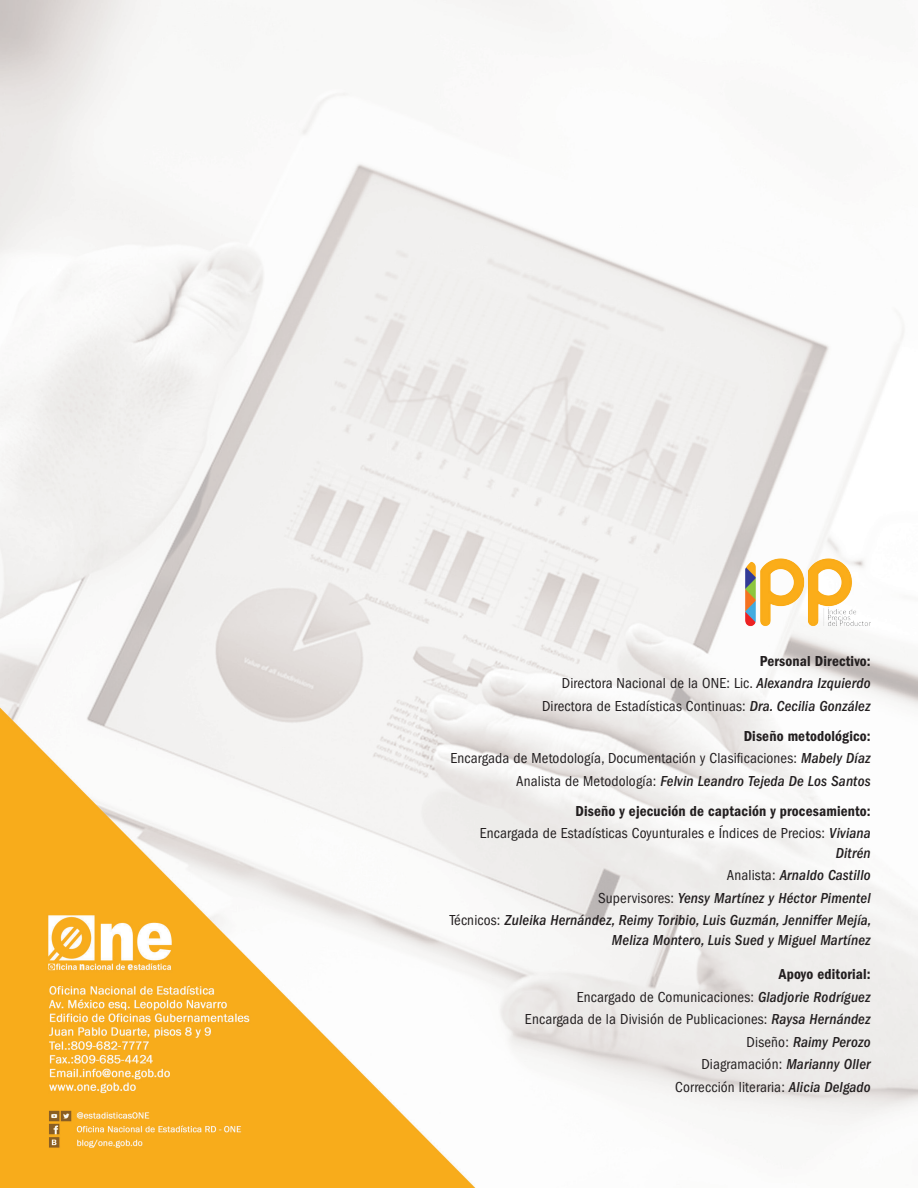
<style>
.page{position:relative;width:918px;height:1188px;background:#fff}
.page>*{position:absolute;margin:0;border:0;box-sizing:border-box;transform-origin:0 0}
.creditos{font:condensed 15px/19.5px "ITC Franklin Gothic Std";letter-spacing:.01em;color:#231f20;text-align:right}
.creditos-2{font:italic 500 condensed 15px/19.5px "ITC Franklin Gothic Std";letter-spacing:.01em;color:#231f20;text-align:right}
.creditos-3{font:15px "ITC Franklin Gothic Std Dm Cd";letter-spacing:.01em;color:#231f20}
.s1{font-weight:500;font-style:italic}
.s2{font-weight:400;font-style:normal}
</style>
<div class="page">
<img style="left:0;top:0;width:918px;height:1188px">
<img style="left:746px;top:556px;width:125px;height:77px">
<p class="creditos-3" style="left:760px;top:652px;width:112px">Personal Directivo:</p>
<p class="creditos" style="left:562px;top:674px;width:310px">Directora Nacional de la ONE: Lic. <span class="s1">Alexandra Izquierdo</span></p>
<p class="creditos" style="left:542px;top:696px;width:330px">Directora de Estadísticas Continuas: <span class="s1">Dra. Cecilia González</span></p>
<p class="creditos-3" style="left:744px;top:727px;width:129px">Diseño metodológico:</p>
<p class="creditos" style="left:451px;top:749px;width:422px">Encargada de Metodología, Documentación y Clasificaciones: <span class="s1">Mabely Díaz</span></p>
<p class="creditos-2" style="left:516px;top:771px;width:356px"><span class="s2">Analista de Metodología:</span> Felvin Leandro Tejeda De Los Santos</p>
<p class="creditos-3" style="left:576px;top:802px;width:297px">Diseño y ejecución de captación y procesamiento:</p>
<p class="creditos" style="left:480px;top:824px;width:392px">Encargada de Estadísticas Coyunturales e Índices de Precios: <span class="s1">Viviana<br>Ditrén</span></p>
<p class="creditos-2" style="left:727px;top:866px;width:145px"><span class="s2">Analista:</span> Arnaldo Castillo</p>
<p class="creditos-2" style="left:598px;top:888px;width:274px"><span class="s2">Supervisores:</span> Yensy Martínez y Héctor Pimentel</p>
<p class="creditos-2" style="left:450px;top:911px;width:423px"><span class="s2">Técnicos:</span> Zuleika Hernández, Reimy Toribio, Luis Guzmán, Jenniffer Mejía,<br>Meliza Montero, Luis Sued y Miguel Martínez</p>
<p class="creditos-3" style="left:779px;top:966px;width:93px">Apoyo editorial:</p>
<p class="creditos" style="left:577px;top:987px;width:295px">Encargado de Comunicaciones: <span class="s1">Gladjorie Rodríguez</span></p>
<p class="creditos" style="left:525px;top:1010px;width:347px">Encargada de la División de Publicaciones: <span class="s1">Raysa Hernández</span></p>
<p class="creditos-2" style="left:747px;top:1032px;width:126px"><span class="s2">Diseño:</span> Raimy Perozo</p>
<p class="creditos" style="left:701px;top:1055px;width:171px">Diagramación: <span class="s1">Marianny Oller</span></p>
<p class="creditos" style="left:675px;top:1077px;width:197px">Corrección literaria: <span class="s1">Alicia Delgado</span></p>
</div>
